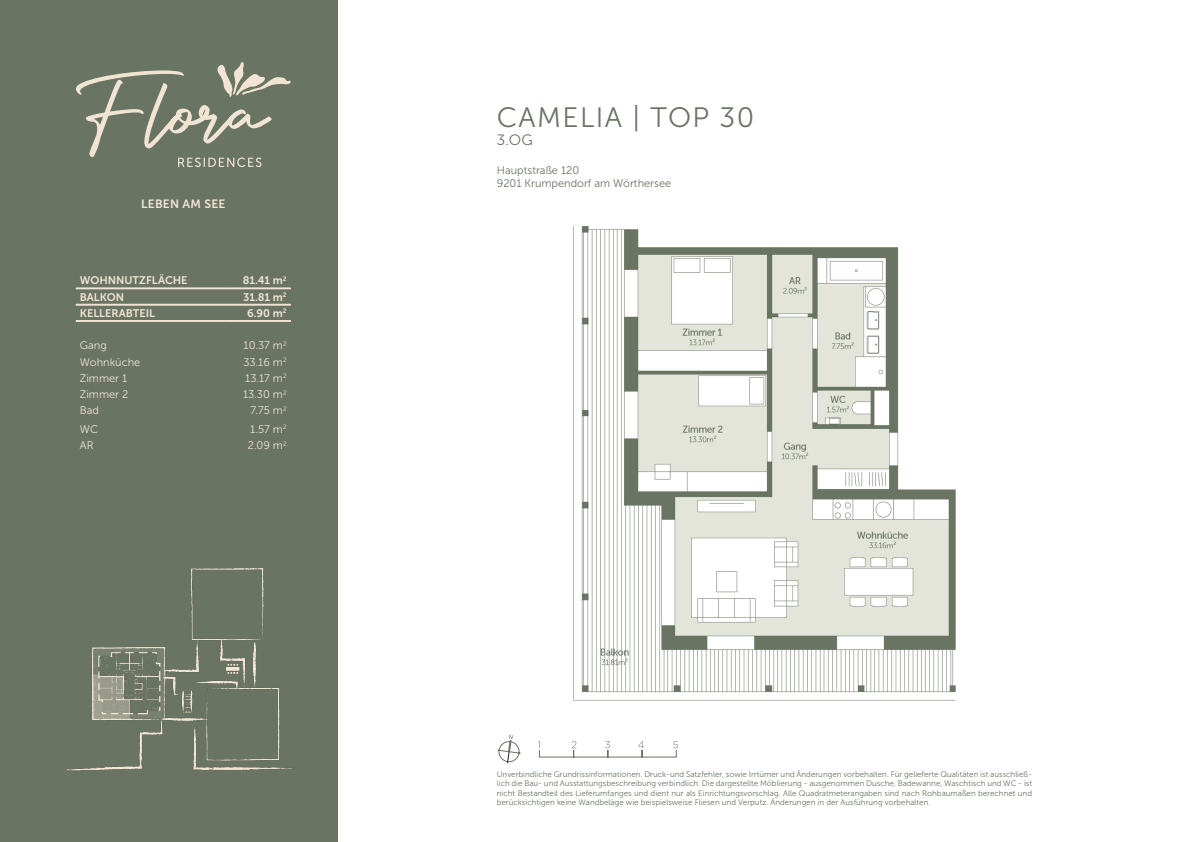
<style>
.page{position:relative;width:1191px;height:842px;background:#fff}
.page>*{position:absolute;margin:0;border:0;box-sizing:border-box;transform-origin:0 0}
.Headline{font:28px "Museo Sans 300";letter-spacing:.05em;color:#697463}
.Headings{font:15px "Museo Sans 300";color:#697463}
.t1{font:12px "Museo Sans 700";letter-spacing:.02em;color:#f2e4d2}
.Body_text{font:11px "Museo Sans 300";color:#f2e4d2}
.Body_text_bold{font:11px "Museo Sans 700";color:#f2e4d2}
.t2{font:11px/13.2px "Museo Sans 300";color:#697463}
.t3{font:8px/9.6px "Museo Sans 300";color:#697463;text-align:justify}
</style>
<div class="page">
<div style="left:0;top:0;width:338px;height:842px;background:#697463"></div>
<svg style="left:76px;top:62px;width:215px;height:105px"></svg>
<svg style="left:538px;top:741px;width:140px;height:17px"></svg>
<svg style="left:497px;top:735px;width:24px;height:29px"></svg>
<hr style="left:76px;top:304px;width:149px;height:1px;background:#f2e4d2">
<hr style="left:76px;top:305px;width:149px;height:1px;background:#f2e4d2">
<hr style="left:225px;top:304px;width:66px;height:1px;background:#f2e4d2">
<hr style="left:225px;top:305px;width:66px;height:1px;background:#f2e4d2">
<hr style="left:76px;top:320px;width:149px;height:1px;background:#f2e4d2">
<hr style="left:76px;top:321px;width:149px;height:1px;background:#f2e4d2">
<hr style="left:225px;top:320px;width:66px;height:1px;background:#f2e4d2">
<hr style="left:225px;top:321px;width:66px;height:1px;background:#f2e4d2">
<hr style="left:76px;top:288px;width:149px;height:1px;background:#f2e4d2">
<hr style="left:76px;top:289px;width:149px;height:1px;background:#f2e4d2">
<hr style="left:225px;top:288px;width:66px;height:1px;background:#f2e4d2">
<hr style="left:225px;top:289px;width:66px;height:1px;background:#f2e4d2">
<img style="left:63px;top:568px;width:230px;height:203px">
<img style="left:573px;top:226px;width:383px;height:475px">
<h3 class="t1" style="left:141px;top:197px;width:86px">LEBEN AM SEE</h3>
<p class="Body_text_bold" style="left:80px;top:274px;width:109px">WOHNNUTZFLÄCHE</p>
<p class="Body_text_bold" style="left:243px;top:274px;width:45px">81.41 m<sup>2</sup></p>
<p class="Body_text_bold" style="left:80px;top:291px;width:46px">BALKON</p>
<p class="Body_text_bold" style="left:243px;top:291px;width:45px">31.81 m<sup>2</sup></p>
<p class="Body_text_bold" style="left:80px;top:307px;width:77px">KELLERABTEIL</p>
<p class="Body_text_bold" style="left:247px;top:307px;width:41px">6.90 m<sup>2</sup></p>
<p class="Body_text" style="left:80px;top:340px;width:28px">Gang</p>
<p class="Body_text" style="left:244px;top:340px;width:45px">10.37 m<sup>2</sup></p>
<p class="Body_text" style="left:80px;top:356px;width:62px">Wohnküche</p>
<p class="Body_text" style="left:243px;top:356px;width:45px">33.16 m<sup>2</sup></p>
<p class="Body_text" style="left:80px;top:372px;width:49px">Zimmer 1</p>
<p class="Body_text" style="left:245px;top:372px;width:43px">13.17 m<sup>2</sup></p>
<p class="Body_text" style="left:80px;top:388px;width:50px">Zimmer 2</p>
<p class="Body_text" style="left:243px;top:388px;width:45px">13.30 m<sup>2</sup></p>
<p class="Body_text" style="left:80px;top:405px;width:21px">Bad</p>
<p class="Body_text" style="left:251px;top:405px;width:37px">7.75 m<sup>2</sup></p>
<p class="Body_text" style="left:80px;top:423px;width:20px">WC</p>
<p class="Body_text" style="left:250px;top:423px;width:38px">1.57 m<sup>2</sup></p>
<p class="Body_text" style="left:80px;top:440px;width:15px">AR</p>
<p class="Body_text" style="left:248px;top:440px;width:40px">2.09 m<sup>2</sup></p>
<p class="Headline" style="left:497px;top:102px;width:259px">CAMELIA | TOP 30</p>
<p class="Headings" style="left:497px;top:131px;width:38px">3.OG</p>
<h3 class="t2" style="left:497px;top:164px;width:176px">Hauptstraße 120<br>9201 Krumpendorf am Wörthersee</h3>
<p class="t3" style="left:497px;top:769px;width:537px">Unverbindliche Grundrissinformationen. Druck-und Satzfehler, sowie Irrtümer und Änderungen vorbehalten. Für gelieferte Qualitäten ist ausschließ&shy;lich die Bau- und Ausstattungsbeschreibung verbindlich. Die dargestellte Möblierung - ausgenommen Dusche, Badewanne, Waschtisch und WC - ist nicht Bestandteil des Lieferumfanges und dient nur als Einrichtungsvorschlag. Alle Quadratmeterangaben sind nach Rohbaumaßen berechnet und berücksichtigen keine Wandbeläge wie beispielsweise Fliesen und Verputz. Änderungen in der Ausführung vorbehalten.</p>
</div>
